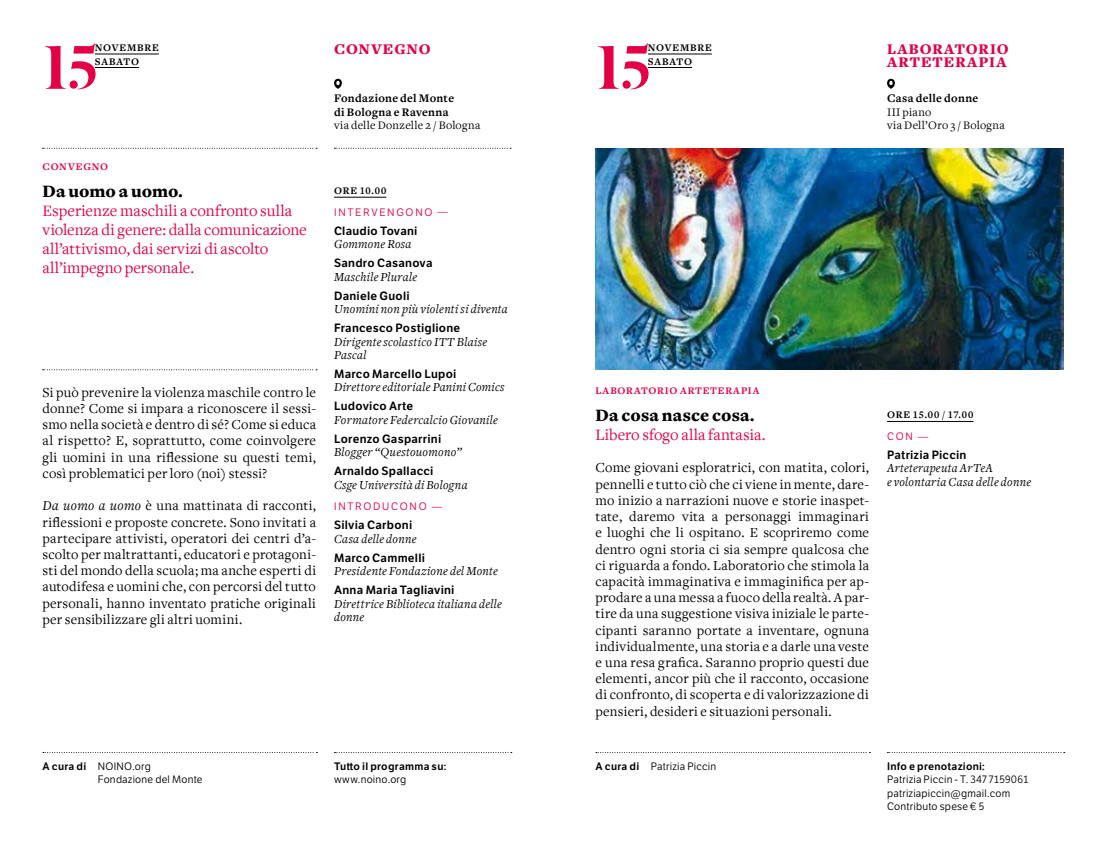
<style>
.page{position:relative;width:1106px;height:851px;background:#fff}
.page>*{position:absolute;margin:0;border:0;box-sizing:border-box;transform-origin:0 0}
.t1{font:500 67.8px "Dala Floda";color:#e30045}
.t2{font:900 18px "Freight Text";letter-spacing:.005em;color:#000}
.t3{font:16.5px/18.9px "Freight Text";color:#e30045}
.t4{font:900 15.3px "Freight Text";letter-spacing:.08em;color:#e30045}
.t5{font:14.25px/16.2px "Freight Text";letter-spacing:.015em;color:#000;text-align:justify}
.t6{font:italic 12.75px/13.5px "Freight Text";letter-spacing:.02em;color:#000}
.t7{font:12px/13.5px "Freight Text";letter-spacing:.025em;color:#000}
.t8{font:700 12px/13.5px "Freight Text";letter-spacing:.025em;color:#000}
.t9{font:600 11.7px "LFT Etica";letter-spacing:.02em;color:#000}
.t10{font:10.5px/13.5px "LFT Etica";letter-spacing:.02em;color:#000}
.t11{font:10.5px/13.5px "Freight Text Bold SC";letter-spacing:.075em;color:#000}
.t12{font:600 10.5px "LFT Etica";letter-spacing:.025em;color:#000}
.t13{font:10.5px "LFT Etica";letter-spacing:.17em;color:#e30045}
.t14{font:700 10.5px "Freight Text";letter-spacing:.07em;color:#e30045}
.t15{font:700 10.5px "Freight Text";letter-spacing:.09em;color:#e30045}
.s1{font-style:italic}
.s2{font-weight:600}
</style>
<div class="page">
<hr style="left:887px;top:421px;width:86px;height:1px;background:#000">
<img style="left:595px;top:148px;width:468px;height:222px">
<svg style="left:887px;top:79px;width:7px;height:10px"></svg>
<hr style="left:648px;top:54px;width:64px;height:1px;background:#000">
<hr style="left:648px;top:67px;width:44px;height:1px;background:#000">
<svg style="left:596px;top:752px;width:274px;height:1px"></svg>
<svg style="left:887px;top:752px;width:177px;height:1px"></svg>
<svg style="left:334px;top:79px;width:8px;height:10px"></svg>
<hr style="left:95px;top:54px;width:64px;height:1px;background:#000">
<hr style="left:95px;top:67px;width:44px;height:1px;background:#000">
<svg style="left:43px;top:752px;width:274px;height:1px"></svg>
<hr style="left:334px;top:197px;width:52px;height:1px;background:#000">
<svg style="left:43px;top:148px;width:274px;height:1px"></svg>
<svg style="left:334px;top:148px;width:177px;height:1px"></svg>
<svg style="left:43px;top:369px;width:274px;height:1px"></svg>
<svg style="left:334px;top:752px;width:178px;height:1px"></svg>
<h1 class="t1" style="left:43px;top:22px;width:56px">15</h1>
<p class="t4" style="left:334px;top:40px;width:13px">conve</p>
<p class="t4" style="left:394px;top:40px;width:25px">gno</p>
<p class="t8" style="left:334px;top:92px;width:122px">Fondazione del Monte di Bologna e Ravenna</p>
<p class="t7" style="left:334px;top:119px;width:148px">via delle Donzelle 2 / Bologna</p>
<p class="t11" style="left:95px;top:41px;width:65px">NOVEMBRE<br>SABATO</p>
<p class="t15" style="left:43px;top:161px;width:67px">c onvegno</p>
<p class="t2" style="left:43px;top:181px;width:142px">Da uomo a uomo.</p>
<p class="t3" style="left:43px;top:201px;width:266px">Esperienze maschili a confronto sulla violenza di genere: dalla comunicazione all’attivismo, dai servizi di ascolto all’impegno personale.</p>
<p class="t5" style="left:43px;top:384px;width:275px">Si può prevenire la violenza maschile contro le donne? Come si impara a riconoscere il sessi&shy;smo nella società e dentro di sé? Come si educa al rispetto? E, soprattutto, come coinvolgere gli uomini in una riflessione su questi temi, così problematici per loro (noi) stessi?</p>
<p class="t5" style="left:43px;top:498px;width:275px"><span class="s1">Da uomo a uomo</span> è una mattinata di racconti, riflessioni e proposte concrete. Sono invitati a partecipare attivisti, operatori dei centri d’a&shy;scolto per maltrattanti, educatori e protagoni&shy;sti del mondo della scuola; ma anche esperti di autodifesa e uomini che, con percorsi del tutto personali, hanno inventato pratiche originali per sensibilizzare gli altri uomini.</p>
<p class="t11" style="left:334px;top:184px;width:54px">ORE 10.00</p>
<p class="t13" style="left:334px;top:206px;width:8px">inter</p>
<p class="t13" style="left:371px;top:206px;width:17px">veng</p>
<p class="t13" style="left:405px;top:206px;width:44px">ono —</p>
<p class="t9" style="left:334px;top:223px;width:85px">Claudio Tovani</p>
<p class="t6" style="left:334px;top:238px;width:79px">Gommone Rosa</p>
<p class="t9" style="left:334px;top:256px;width:100px">Sandro Casanova</p>
<p class="t6" style="left:334px;top:270px;width:84px">Maschile Plurale</p>
<p class="t9" style="left:334px;top:288px;width:77px">Daniele Guoli</p>
<p class="t6" style="left:334px;top:302px;width:175px">Unomini non più violenti si diventa</p>
<p class="t9" style="left:334px;top:321px;width:128px">Francesco Postiglione</p>
<p class="t6" style="left:334px;top:335px;width:154px">Dirigente scolastico ITT Blaise<br>Pascal</p>
<p class="t9" style="left:334px;top:366px;width:124px">Marco Marcello Lupoi</p>
<p class="t6" style="left:334px;top:381px;width:172px">Direttore editoriale Panini Comics</p>
<p class="t9" style="left:334px;top:399px;width:81px">Ludovico Arte</p>
<p class="t6" style="left:334px;top:413px;width:165px">Formatore Federcalcio Giovanile</p>
<p class="t9" style="left:334px;top:431px;width:109px">Lorenzo Gasparrini</p>
<p class="t6" style="left:334px;top:445px;width:129px">Blogger “Questouomono”</p>
<p class="t9" style="left:334px;top:464px;width:101px">Arnaldo Spallacci</p>
<p class="t6" style="left:334px;top:478px;width:135px">Csge Università di Bologna</p>
<p class="t13" style="left:334px;top:500px;width:8px">intr</p>
<p class="t13" style="left:363px;top:500px;width:19px">oduc</p>
<p class="t13" style="left:400px;top:500px;width:44px">ono —</p>
<p class="t9" style="left:334px;top:518px;width:80px">Silvia Carboni</p>
<p class="t6" style="left:334px;top:532px;width:84px">Casa delle donne</p>
<p class="t9" style="left:334px;top:550px;width:92px">Marco Cammelli</p>
<p class="t6" style="left:334px;top:564px;width:165px">Presidente Fondazione del Monte</p>
<p class="t9" style="left:334px;top:582px;width:122px">Anna Maria Tagliavini</p>
<p class="t6" style="left:334px;top:597px;width:169px">Direttrice Biblioteca italiana delle donne</p>
<p class="t10" style="left:98px;top:759px;width:106px;text-indent:-55px"><span class="s2">A cura di</span> NOINO.org<br>Fondazione del Monte</p>
<p class="t12" style="left:334px;top:759px;width:114px">Tutto il programma su:</p>
<p class="t10" style="left:334px;top:773px;width:74px">www.noino.org</p>
<h1 class="t1" style="left:596px;top:22px;width:56px">15</h1>
<p class="t11" style="left:648px;top:41px;width:65px">NOVEMBRE<br>SABATO</p>
<p class="t4" style="left:887px;top:40px;width:46px">laborator</p>
<p class="t4" style="left:990px;top:40px;width:17px">io</p>
<p class="t4" style="left:887px;top:53px;width:13px">arteterap</p>
<p class="t4" style="left:989px;top:53px;width:17px">ia</p>
<p class="t8" style="left:887px;top:92px;width:93px">Casa delle donne</p>
<p class="t7" style="left:887px;top:105px;width:119px">III piano<br>via Dell’Oro 3 / Bologna</p>
<p class="t14" style="left:595px;top:385px;width:8px">lab</p>
<p class="t14" style="left:617px;top:385px;width:17px">orat</p>
<p class="t14" style="left:648px;top:385px;width:40px">orio art</p>
<p class="t14" style="left:703px;top:385px;width:31px">eterapia</p>
<p class="t2" style="left:595px;top:405px;width:160px">Da cosa nasce cosa.</p>
<p class="t3" style="left:595px;top:425px;width:171px">Libero sfogo alla fantasia.</p>
<p class="t5" style="left:595px;top:460px;width:275px">Come giovani esploratrici, con matita, colori, pennelli e tutto ciò che ci viene in mente, dare&shy;mo inizio a narrazioni nuove e storie inaspet&shy;tate, daremo vita a personaggi immaginari e luoghi che li ospitano. E scopriremo come dentro ogni storia ci sia sempre qualcosa che ci riguarda a fondo. Laboratorio che stimola la capacità immaginativa e immaginifica per ap&shy;prodare a una messa a fuoco della realtà. A par&shy;tire da una suggestione visiva iniziale le parte&shy;cipanti saranno portate a inventare, ognuna individualmente, una storia e a darle una veste e una resa grafica. Saranno proprio questi due elementi, ancor più che il racconto, occasione di confronto, di scoperta e di valorizzazione di pensieri, desideri e situazioni personali.</p>
<p class="t11" style="left:887px;top:408px;width:88px">ORE 15.00 / 17.00</p>
<p class="t13" style="left:887px;top:430px;width:43px">con —</p>
<p class="t9" style="left:887px;top:447px;width:81px">Patrizia Piccin</p>
<p class="t6" style="left:887px;top:462px;width:145px">Arteterapeuta ArTeA<br>e volontaria Casa delle donne</p>
<p class="t10" style="left:595px;top:759px;width:122px"><span class="s2">A cura di</span> Patrizia Piccin</p>
<p class="t12" style="left:887px;top:759px;width:99px">Info e prenotazioni:</p>
<p class="t10" style="left:887px;top:773px;width:142px">Patrizia Piccin - T. 347 7159061 patriziapiccin@gmail.com<br>Contributo spese € 5</p>
</div>
